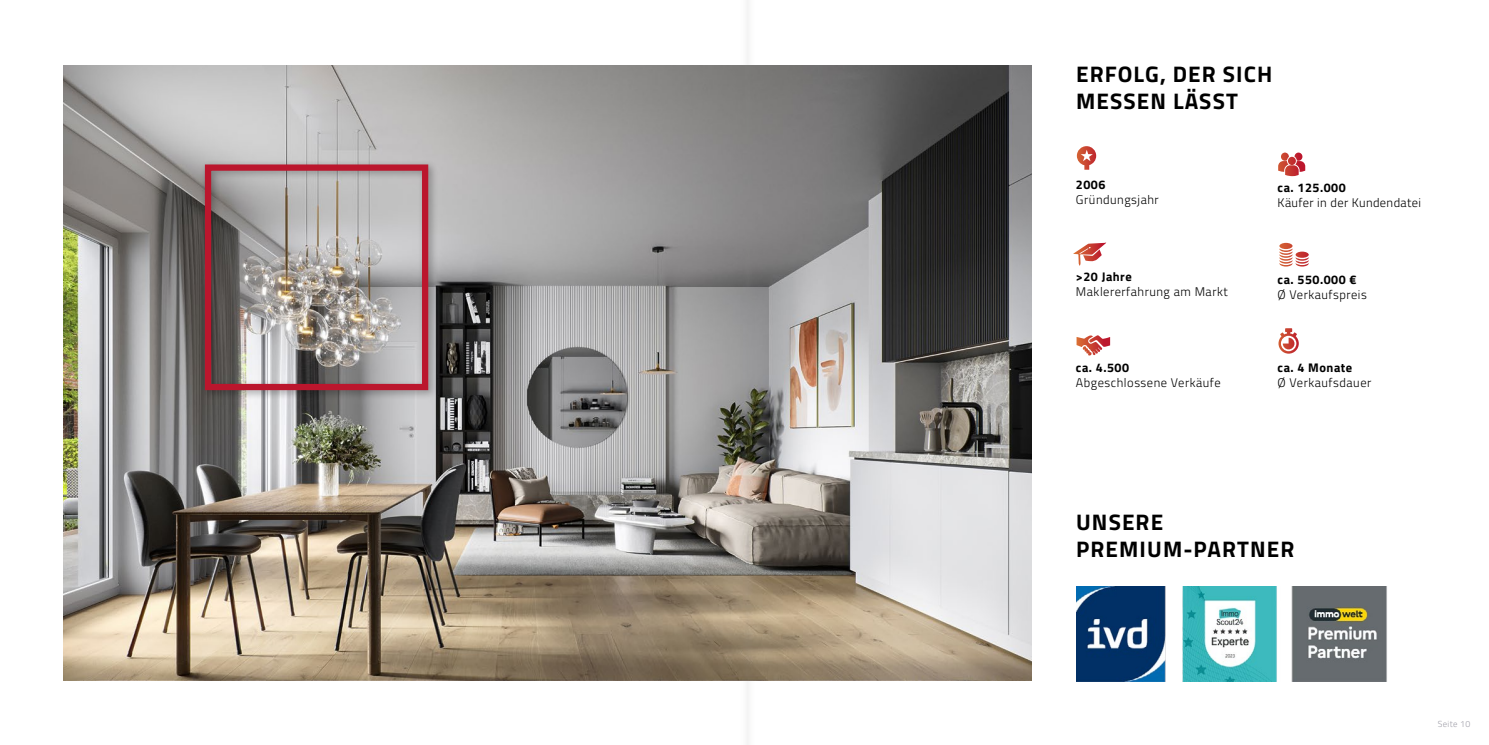
<style>
.page{position:relative;width:1489px;height:745px;background:#fff}
.page>*{position:absolute;margin:0;border:0;box-sizing:border-box;transform-origin:0 0}
.t1{font:700 22.5px/27px "Titillium Web";letter-spacing:.05em;color:#000}
.t2{font:300 12.5px "Titillium Web";letter-spacing:.04em;color:#000}
.t3{font:700 12.5px "Titillium Web";letter-spacing:.04em;color:#000}
.t4{font:300 8.75px "Titillium Web";letter-spacing:.04em;color:#a09fa9}
</style>
<div class="page">
<img style="left:64px;top:66px;width:967px;height:613px">
<svg style="left:1278px;top:152px;width:27px;height:24px"></svg>
<svg style="left:1076px;top:146px;width:20px;height:24px"></svg>
<svg style="left:1279px;top:243px;width:29px;height:23px"></svg>
<svg style="left:1076px;top:335px;width:34px;height:20px"></svg>
<svg style="left:1278px;top:328px;width:20px;height:25px"></svg>
<svg style="left:1073px;top:242px;width:33px;height:23px"></svg>
<img style="left:1076px;top:586px;width:311px;height:94px">
<div style="left:200px;top:159px;width:238px;height:241px;background:#000;opacity:.32"></div>
<div style="left:205px;top:164px;width:223px;height:226px;border:6px solid #bb162d"></div>
<svg style="left:738px;top:0;width:18px;height:744px"></svg>
<h1 class="t1" style="left:1076px;top:60px;width:198px">ERFOLG, DER SICH<br>MESSEN LÄSST</h1>
<p class="t3" style="left:1075px;top:175px;width:31px">2006</p>
<p class="t2" style="left:1075px;top:191px;width:84px">Gründungsjahr</p>
<p class="t3" style="left:1277px;top:178px;width:70px">ca. 125.000</p>
<p class="t2" style="left:1277px;top:194px;width:145px">Käufer in der Kundendatei</p>
<p class="t3" style="left:1075px;top:267px;width:57px">&gt;20 Jahre</p>
<p class="t2" style="left:1075px;top:282px;width:153px">Maklererfahrung am Markt</p>
<p class="t3" style="left:1277px;top:270px;width:80px">ca. 550.000 €</p>
<p class="t2" style="left:1277px;top:285px;width:91px">Ø Verkaufspreis</p>
<p class="t3" style="left:1075px;top:358px;width:55px">ca. 4.500</p>
<p class="t2" style="left:1075px;top:374px;width:146px">Abgeschlossene Verkäufe</p>
<p class="t3" style="left:1277px;top:358px;width:76px">ca. 4 Monate</p>
<p class="t2" style="left:1277px;top:374px;width:95px">Ø Verkaufsdauer</p>
<h1 class="t1" style="left:1076px;top:507px;width:220px">UNSERE<br>PREMIUM-PARTNER</h1>
<p class="t4" style="left:1437px;top:716px;width:34px">Seite 10</p>
</div>
